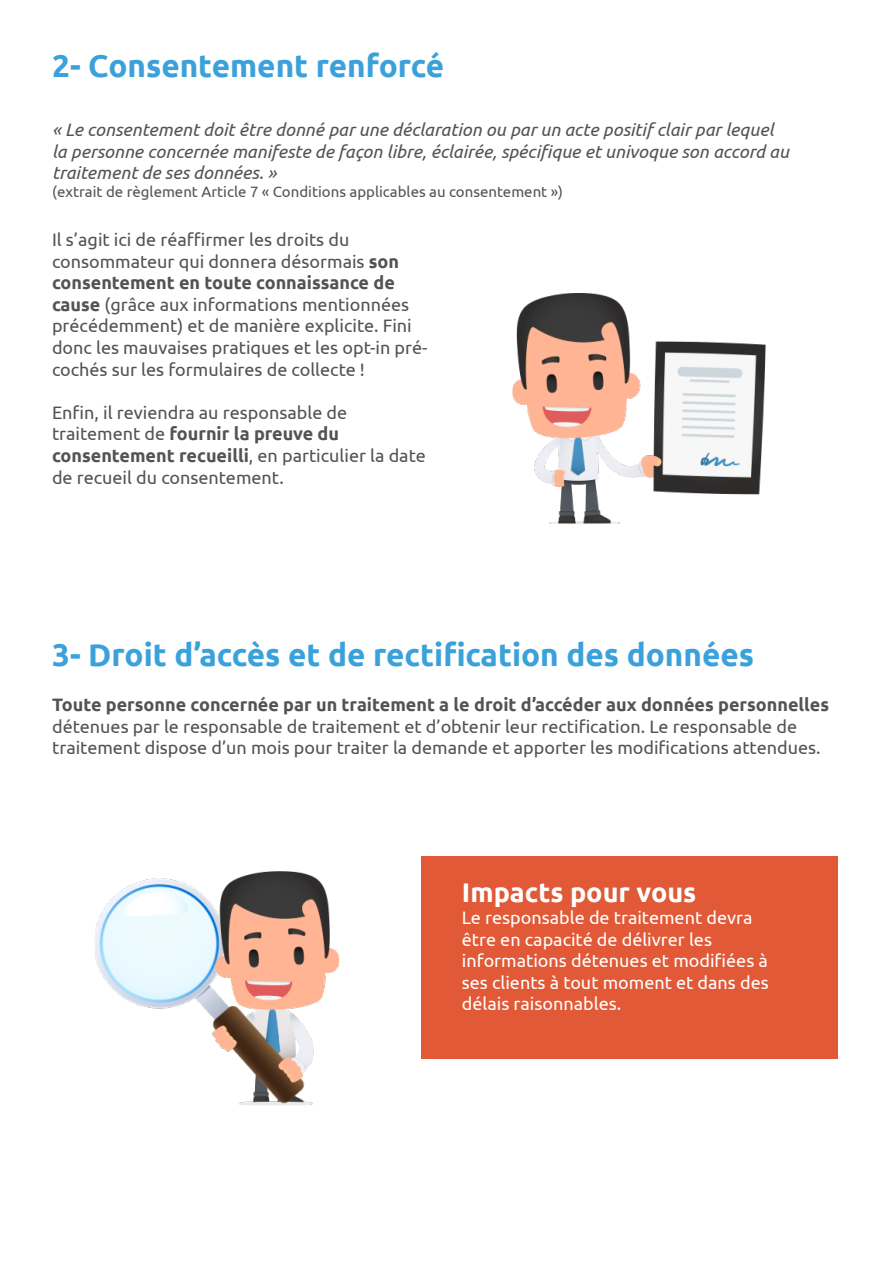
<style>
.page{position:relative;width:892px;height:1263px;background:#fff}
.page>*{position:absolute;margin:0;border:0;box-sizing:border-box;transform-origin:0 0}
.t1{font:700 31.5px "Ubuntu";color:#3ba1da}
.t2{font:700 27px "Ubuntu";color:#fff}
.t3{font:18px/21.6px "Ubuntu";color:#535355}
.t4{font:italic 18px/21.6px "Ubuntu";color:#535355}
.t5{font:18px/21.6px "Ubuntu";color:#fff}
.t6{font:15px "Ubuntu";color:#535355}
.s1{font-weight:700}
</style>
<div class="page">
<div style="left:421px;top:856px;width:416px;height:202px;background:#e15936"></div>
<img style="left:512px;top:293px;width:254px;height:231px">
<img style="left:95px;top:871px;width:244px;height:234px">
<p class="t1" style="left:52px;top:46px;width:393px">2- Consentement renforcé</p>
<p class="t4" style="left:52px;top:118px;width:738px">« Le consentement doit être donné par une déclaration ou par un acte positif clair par lequel la personne concernée manifeste de façon libre, éclairée, spécifique et univoque son accord au traitement de ses données. »</p>
<p class="t6" style="left:52px;top:183px;width:512px">(extrait de règlement Article 7 « Conditions applicables au consentement »)</p>
<p class="t3" style="left:52px;top:228px;width:377px">Il s’agit ici de réaffirmer les droits du consommateur qui donnera désormais <span class="s1">son consentement en toute connaissance de cause</span> (grâce aux informations mentionnées précédemment) et de manière explicite. Fini donc les mauvaises pratiques et les opt-in pré&shy;cochés sur les formulaires de collecte !</p>
<p class="t3" style="left:52px;top:401px;width:375px">Enfin, il reviendra au responsable de traitement de <span class="s1">fournir la preuve du consentement recueilli</span>, en particulier la date de recueil du consentement.</p>
<p class="t1" style="left:52px;top:636px;width:703px">3- Droit d’accès et de rectification des données</p>
<p class="t3" style="left:52px;top:693px;width:778px"><span class="s1">Toute personne concernée par un traitement a le droit d’accéder aux données personnelles </span>détenues par le responsable de traitement et d’obtenir leur rectification. Le responsable de traitement dispose d’un mois pour traiter la demande et apporter les modifications attendues.</p>
<p class="t2" style="left:462px;top:876px;width:236px">Impacts pour vous</p>
<p class="t5" style="left:462px;top:906px;width:308px">Le responsable de traitement devra être en capacité de délivrer les informations détenues et modifiées à ses clients à tout moment et dans des délais raisonnables.</p>
</div>
